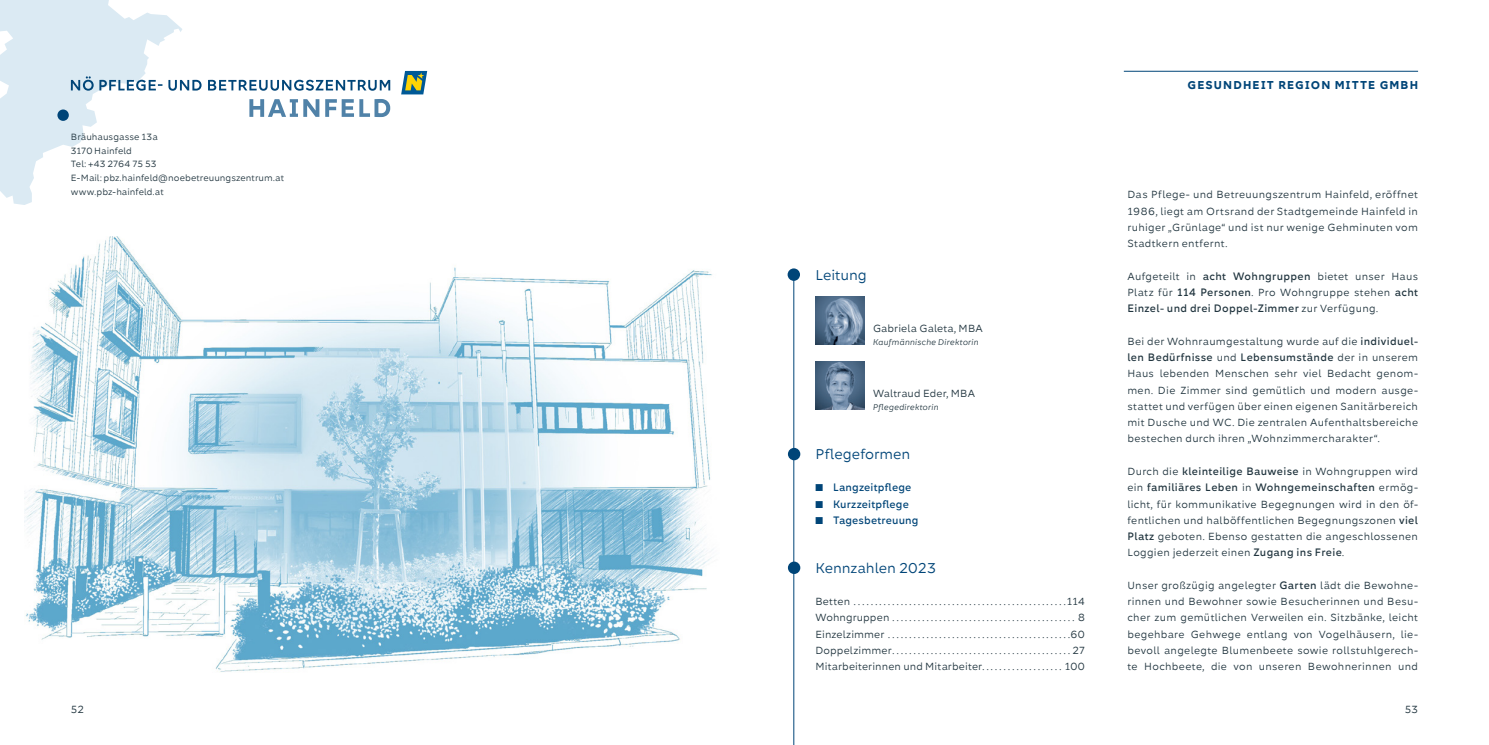
<style>
.page{position:relative;width:1489px;height:745px;background:#fff}
.page>*{position:absolute;margin:0;border:0;box-sizing:border-box;transform-origin:0 0}
.Fliesstext{font:13.75px "Kometa";letter-spacing:-.005em;color:#004578}
.t1{font:800 10.62px "Kometa";letter-spacing:.1em;color:#004578}
.Fliesstext-2{font:10px/16.2px "Kometa";letter-spacing:.025em;color:#21353f;text-align:justify}
.Fliesstext-3{font:500 10px "Kometa";letter-spacing:.015em;color:#004578}
.Fliesstext-4{font:10px "Kometa";letter-spacing:.005em;color:#21353f}
.Fliesstext-5{font:8.75px "Kometa";letter-spacing:.005em;color:#21353f}
.Fliesstext-6{font:italic 8.12px "Kometa";letter-spacing:.015em;color:#21353f}
.s1{font-weight:500}
</style>
<div class="page">
<hr style="left:1123px;top:71px;width:294px;height:1px;background:#004578">
<img style="left:25px;top:236px;width:688px;height:436px">
<img style="left:815px;top:296px;width:49px;height:48px">
<img style="left:815px;top:361px;width:49px;height:48px">
<svg style="left:401px;top:71px;width:26px;height:23px"></svg>
<svg style="left:0;top:0;width:390px;height:205px"></svg>
<div style="left:57px;top:109px;width:12px;height:12px;background:#004578;border-radius:50%"></div>
<hr style="left:793px;top:274px;width:1px;height:470px;background:#004578">
<div style="left:787px;top:268px;width:13px;height:13px;background:#004578;border-radius:50%"></div>
<svg style="left:787px;top:447px;width:13px;height:13px"></svg>
<div style="left:787px;top:561px;width:13px;height:12px;background:#004578;border-radius:50%"></div>
<p class="Fliesstext-5" style="left:71px;top:131px;width:88px">Bräuhausgasse 13a</p>
<p class="Fliesstext-5" style="left:71px;top:145px;width:63px">3170 Hainfeld</p>
<p class="Fliesstext-5" style="left:71px;top:158px;width:87px">Tel: +43 2764 75 53</p>
<p class="Fliesstext-5" style="left:71px;top:172px;width:215px">E-Mail: pbz.hainfeld@noebetreuungszentrum.at</p>
<p class="Fliesstext-5" style="left:71px;top:186px;width:94px">www.pbz-hainfeld.at</p>
<p class="Fliesstext" style="left:815px;top:266px;width:53px">Leitung</p>
<p class="Fliesstext-2" style="left:873px;top:320px;width:111px">Gabriela Galeta, MBA</p>
<p class="Fliesstext-6" style="left:873px;top:336px;width:107px">Kaufmännische Direktorin</p>
<p class="Fliesstext-2" style="left:873px;top:385px;width:103px">Waltraud Eder, MBA</p>
<p class="Fliesstext-6" style="left:873px;top:401px;width:67px">Pflegedirektorin</p>
<p class="Fliesstext" style="left:815px;top:444px;width:97px">Pflegeformen</p>
<p class="Fliesstext-3" style="left:815px;top:480px;width:97px">■ Langzeitpflege</p>
<p class="Fliesstext-3" style="left:815px;top:497px;width:95px">■ Kurzzeitpflege</p>
<p class="Fliesstext-3" style="left:815px;top:513px;width:105px">■ Tagesbetreuung</p>
<p class="Fliesstext" style="left:815px;top:558px;width:122px">Kennzahlen 2023</p>
<p class="Fliesstext-2" style="left:815px;top:593px;width:36px">Betten</p>
<p class="Fliesstext-2" style="left:1066px;top:593px;width:19px">114</p>
<p class="Fliesstext-2" style="left:815px;top:609px;width:76px">Wohngruppen</p>
<p class="Fliesstext-2" style="left:1077px;top:609px;width:8px">8</p>
<p class="Fliesstext-4" style="left:815px;top:627px;width:70px">Einzelzimmer</p>
<p class="Fliesstext-2" style="left:1070px;top:625px;width:16px">60</p>
<p class="Fliesstext-2" style="left:815px;top:641px;width:78px">Doppelzimmer</p>
<p class="Fliesstext-2" style="left:1072px;top:641px;width:14px">27</p>
<p class="Fliesstext-2" style="left:815px;top:658px;width:168px">Mitarbeiterinnen und Mitarbeiter</p>
<p class="Fliesstext-2" style="left:1064px;top:658px;width:21px">100</p>
<p class="t1" style="left:1187px;top:78px;width:19px">GESU</p>
<p class="t1" style="left:1223px;top:78px;width:38px">NDHEIT</p>
<p class="t1" style="left:1278px;top:78px;width:17px">REGI</p>
<p class="t1" style="left:1310px;top:78px;width:43px">ON MITTE</p>
<p class="t1" style="left:1379px;top:78px;width:20px">GMBH</p>
<p class="Fliesstext-2" style="left:1127px;top:186px;width:292px">Das Pflege- und Betreuungszentrum Hainfeld, eröffnet 1986, liegt am Ortsrand der Stadtgemeinde Hainfeld in ruhiger „Grünlage“ und ist nur wenige Gehminuten vom Stadtkern entfernt.</p>
<p class="Fliesstext-2" style="left:1127px;top:268px;width:292px">Aufgeteilt in <span class="s1">acht Wohngruppen</span> bietet unser Haus Platz für <span class="s1">114 Personen</span>. Pro Wohngruppe stehen <span class="s1">acht Einzel- und drei Doppel-Zimmer</span> zur Verfügung.</p>
<p class="Fliesstext-2" style="left:1127px;top:333px;width:292px">Bei der Wohnraumgestaltung wurde auf die <span class="s1">individuel&shy;len Bedürfnisse</span> und <span class="s1">Lebensumstände</span> der in unserem Haus lebenden Menschen sehr viel Bedacht genom&shy;men. Die Zimmer sind gemütlich und modern ausge&shy;stattet und verfügen über einen eigenen Sanitärbereich mit Dusche und WC. Die zentralen Aufenthaltsbereiche bestechen durch ihren „Wohnzimmercharakter“.</p>
<p class="Fliesstext-2" style="left:1127px;top:463px;width:292px">Durch die <span class="s1">kleinteilige Bauweise</span> in Wohngruppen wird ein <span class="s1">familiäres Leben</span> in <span class="s1">Wohngemeinschaften</span> ermög&shy;licht, für kommunikative Begegnungen wird in den öf&shy;fentlichen und halböffentlichen Begegnungszonen <span class="s1">viel Platz</span> geboten. Ebenso gestatten die angeschlossenen Loggien jederzeit einen <span class="s1">Zugang ins Freie</span>.</p>
<p class="Fliesstext-2" style="left:1127px;top:576px;width:292px">Unser großzügig angelegter <span class="s1">Garten</span> lädt die Bewohne&shy;rinnen und Bewohner sowie Besucherinnen und Besu&shy;cher zum gemütlichen Verweilen ein. Sitzbänke, leicht begehbare Gehwege entlang von Vogelhäusern, lie&shy;bevoll angelegte Blumenbeete sowie rollstuhlgerech&shy;te Hochbeete, die von unseren Bewohnerinnen und</p>
<p class="Fliesstext-2" style="left:71px;top:700px;width:15px">52</p>
<p class="Fliesstext-2" style="left:1404px;top:700px;width:15px">53</p>
</div>
